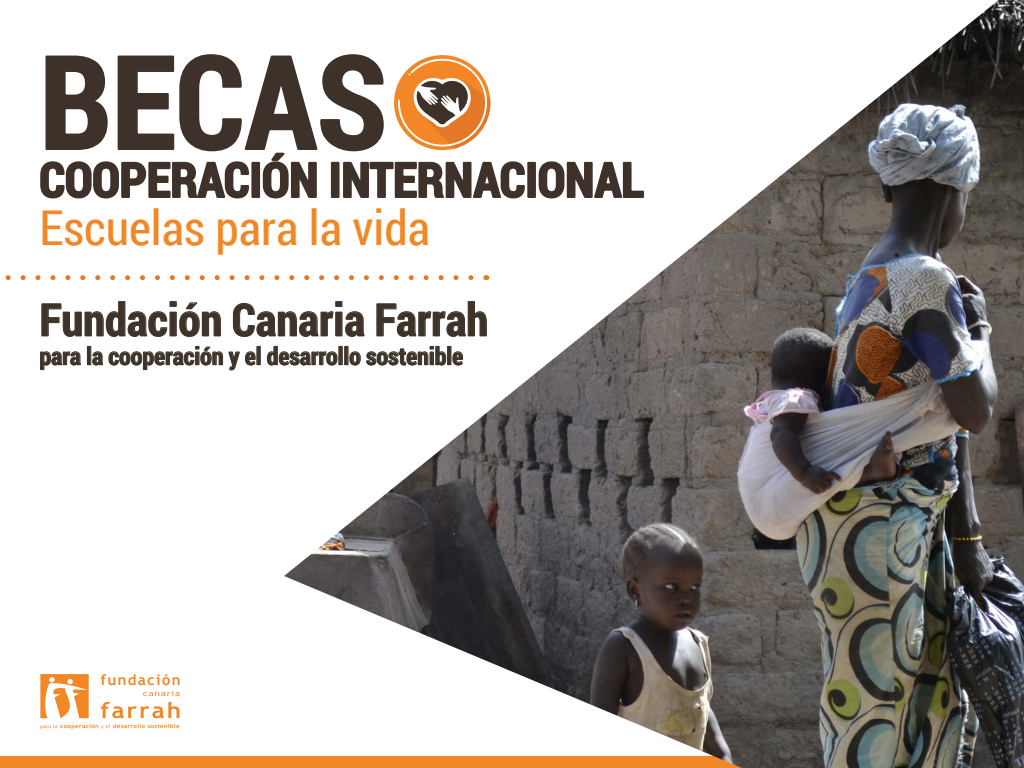
<style>
.page{position:relative;width:1024px;height:768px;background:#fff}
.page>*{position:absolute;margin:0;border:0;box-sizing:border-box;transform-origin:0 0}
.t1{font:700 130px "Roboto Condensed";color:#3d3129}
.t2{font:700 48px "Roboto Condensed";color:#3d3129}
.t3{font:48px "Roboto Condensed";color:#f28726}
.t4{font:700 45px "Roboto Condensed";color:#3d3329}
.t5{font:700 24px "Roboto Condensed";color:#3d3329}
</style>
<div class="page">
<svg style="left:40px;top:724px;width:139px;height:5px"></svg>
<svg style="left:40px;top:674px;width:49px;height:44px"></svg>
<svg style="left:101px;top:674px;width:78px;height:11px"></svg>
<svg style="left:143px;top:691px;width:37px;height:5px"></svg>
<svg style="left:101px;top:702px;width:78px;height:16px"></svg>
<div style="left:0;top:756px;width:1024px;height:12px;background:#f28726"></div>
<svg style="left:5px;top:275px;width:275px;height:5px"></svg>
<svg style="left:40px;top:54px;width:244px;height:145px"></svg>
<img style="left:284px;top:0;width:740px;height:768px">
<svg style="left:41px;top:301px;width:180px;height:36px"></svg>
<svg style="left:233px;top:301px;width:132px;height:36px"></svg>
<svg style="left:376px;top:301px;width:111px;height:36px"></svg>
<svg style="left:40px;top:351px;width:41px;height:19px"></svg>
<div style="left:87px;top:346px;width:4px;height:19px;border:1px solid #3d3329"></div>
<svg style="left:92px;top:351px;width:11px;height:14px"></svg>
<svg style="left:109px;top:346px;width:147px;height:24px"></svg>
<div style="left:257px;top:346px;width:4px;height:19px;border:1px solid #3d3329"></div>
<svg style="left:267px;top:346px;width:71px;height:19px"></svg>
<div style="left:344px;top:346px;width:4px;height:19px;border:1px solid #3d3329"></div>
<svg style="left:349px;top:346px;width:97px;height:20px"></svg>
<div style="left:447px;top:346px;width:4px;height:19px;border:1px solid #3d3329"></div>
<svg style="left:452px;top:351px;width:11px;height:14px"></svg>
<h1 class="t1" style="left:40px;top:11px;width:349px">BECAS</h1>
<h2 class="t2" style="left:40px;top:146px;width:606px">COOPERACIÓN INTERNACIONAL</h2>
<h2 class="t3" style="left:40px;top:195px;width:392px">Escuelas para la vida</h2>
<h3 class="t4" style="left:40px;top:288px;width:450px">Fundación Canaria Farrah</h3>
<p class="t5" style="left:40px;top:339px;width:425px">para la cooperación y el desarrollo sostenible</p>
</div>
